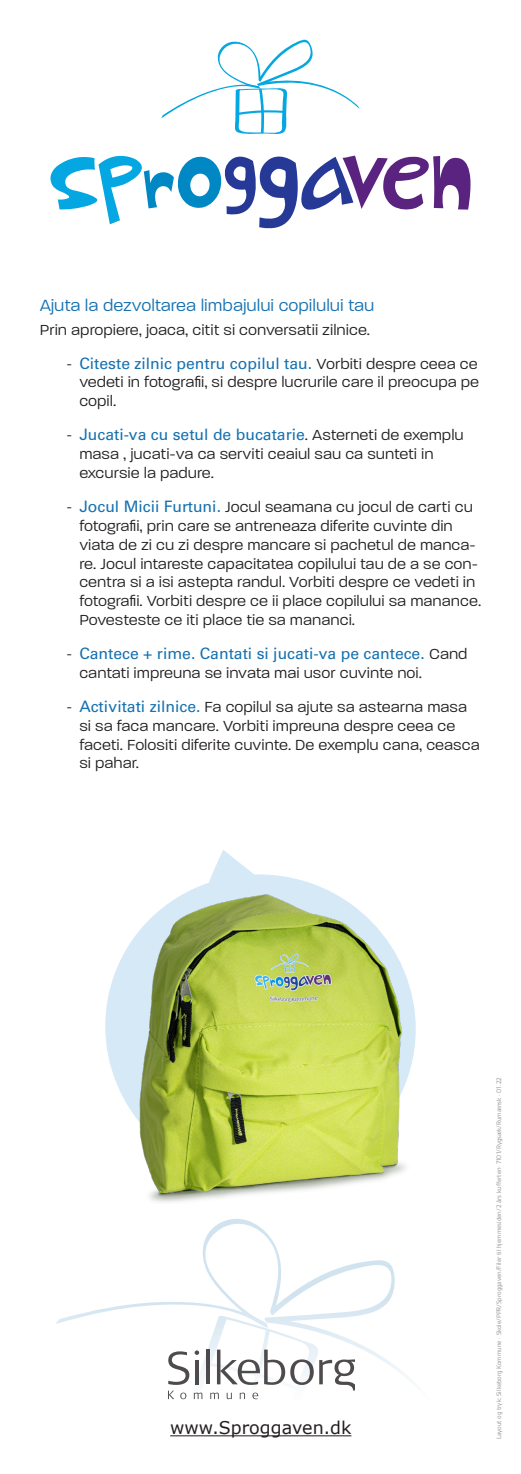
<style>
.page{position:relative;width:521px;height:1474px;background:#fff}
.page>*{position:absolute;margin:0;border:0;box-sizing:border-box;transform-origin:0 0}
.Rubrik{font:17.5px "Paralucent Text";color:#1571b0}
.t1{font:17.5px "Verdana";color:#231f20}
.Brød{font:15.75px/18.9px "Paralucent Text";color:#231f20}
.t2{font:7px "Gesta";color:#939598}
.s1{font-family:"Univers LT Std";font-weight:300}
.s2{font-family:"Univers LT Std";color:#1571b0}
</style>
<div class="page">
<svg style="left:209px;top:850px;width:101px;height:33px"></svg>
<svg style="left:50px;top:155px;width:420px;height:73px"></svg>
<svg style="left:161px;top:40px;width:199px;height:94px"></svg>
<svg style="left:202px;top:1219px;width:209px;height:161px"></svg>
<svg style="left:56px;top:1300px;width:299px;height:100px"></svg>
<hr style="left:170px;top:1435px;width:181px;height:1px;background:#231f20">
<img style="left:105px;top:883px;width:311px;height:320px">
<p class="Rubrik" style="left:40px;top:295px;width:336px">Ajuta la dezvoltarea limbajului copilului tau</p>
<p class="Brød" style="left:40px;top:320px;width:332px">Prin apropiere, joaca, citit si conversatii zilnice.</p>
<p class="Brød" style="left:79px;top:354px;width:401px;text-align:justify;text-indent:-12px"><span class="s1">-</span> <span class="s2">Citeste zilnic pentru copilul tau.</span> Vorbiti despre ceea ce vedeti in fotografii, si despre lucrurile care il preocupa pe copil.</p>
<p class="Brød" style="left:79px;top:425px;width:386px;text-indent:-12px"><span class="s1">-</span> <span class="s2">Jucati-va cu setul de bucatarie</span>. Asterneti de exemplu masa , jucati-va ca serviti ceaiul sau ca sunteti in excursie la padure.</p>
<p class="Brød" style="left:79px;top:497px;width:403px;text-indent:-12px"><span class="s1">-</span> <span class="s2">Jocul Micii Furtuni.</span> Jocul seamana cu jocul de carti cu fotografii, prin care se antreneaza diferite cuvinte din viata de zi cu zi despre mancare si pachetul de manca&shy;re. Jocul intareste capacitatea copilului tau de a se con&shy;centra si a isi astepta randul. Vorbiti despre ce vedeti in fotografii. Vorbiti despre ce ii place copilului sa manance.<br>Povesteste ce iti place tie sa mananci.</p>
<p class="Brød" style="left:79px;top:644px;width:390px;text-indent:-12px"><span class="s1">-</span> <span class="s2">Cantece + rime. Cantati si jucati-va pe cantece.</span> Cand cantati impreuna se invata mai usor cuvinte noi.</p>
<p class="Brød" style="left:79px;top:697px;width:402px;text-indent:-12px"><span class="s1">-</span> <span class="s2">Activitati zilnice.</span> Fa copilul sa ajute sa astearna masa si sa faca mancare. Vorbiti impreuna despre ceea ce faceti. Folositi diferite cuvinte. De exemplu cana, ceasca si pahar.</p>
<p class="t1" style="left:170px;top:1416px;width:183px">www.Sproggaven.dk</p>
<p class="t2" style="left:495px;top:1439px;width:364px;rotate:-90deg">Layout og tryk: Silkeborg Kommune · Skole/PPR/Sproggaven/Filer til hjemmesiden/2 års kufferten· 7101/Rygsæk/Rumænsk · 01.22</p>
</div>
